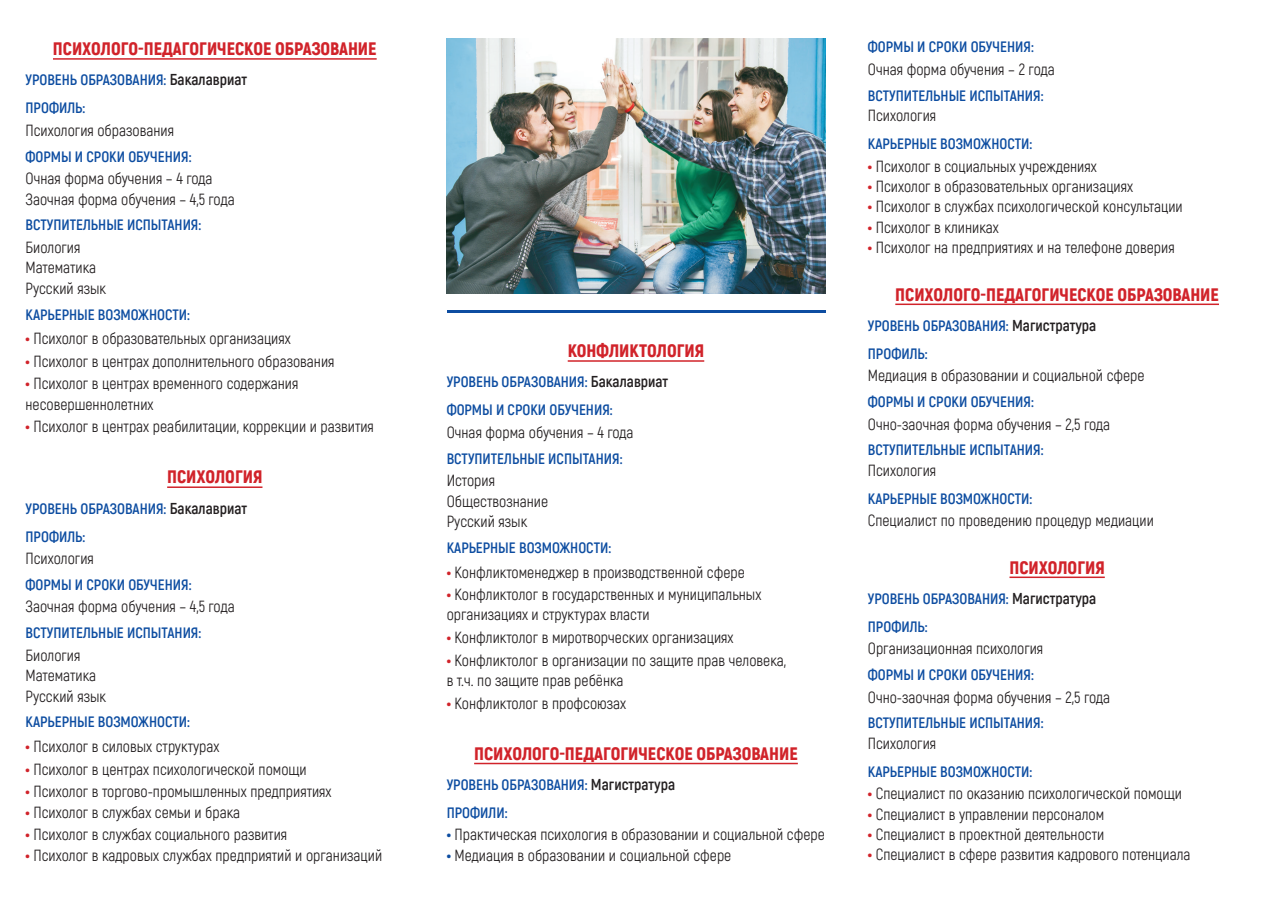
<style>
.page{position:relative;width:1272px;height:902px;background:#fff}
.page>*{position:absolute;margin:0;border:0;box-sizing:border-box;transform-origin:0 0}
.t1{font:900 18px "Akrobat";color:#d1232a}
.t2{font:15.75px/20.4px "Akrobat";color:#231f20}
.t3{font:700 15px/27.9px "Akrobat";color:#0d4da1}
.s1{font-size:15.75px;color:#231f20}
.s2{font-weight:900;font-size:18px;color:#d1232a}
.s3{font-weight:900;font-size:18px;color:#0d4da1}
</style>
<div class="page">
<hr style="left:895px;top:303px;width:323px;height:2px;background:#d1232a">
<hr style="left:1009px;top:576px;width:95px;height:2px;background:#d1232a">
<hr style="left:53px;top:58px;width:323px;height:2px;background:#d1232a">
<hr style="left:167px;top:486px;width:95px;height:2px;background:#d1232a">
<hr style="left:567px;top:360px;width:137px;height:2px;background:#d1232a">
<hr style="left:474px;top:762px;width:323px;height:2px;background:#d1232a">
<hr style="left:446px;top:310px;width:379px;height:3px;background:#0d4da1">
<img style="left:446px;top:38px;width:379px;height:255px">
<p class="t1" style="left:53px;top:37px;width:325px">ПСИХОЛОГО-ПЕДАГОГИЧЕСКОЕ ОБРАЗОВАНИЕ</p>
<p class="t3" style="left:26px;top:66px;width:223px">УРОВЕНЬ ОБРАЗОВАНИЯ: <span class="s1">Бакалавриат<br></span>ПРОФИЛЬ:</p>
<p class="t2" style="left:26px;top:120px;width:150px">Психология образования</p>
<p class="t3" style="left:26px;top:142px;width:167px">ФОРМЫ И СРОКИ ОБУЧЕНИЯ:</p>
<p class="t2" style="left:26px;top:168px;width:211px">Очная форма обучения – 4 года<br>Заочная форма обучения – 4,5 года</p>
<p class="t3" style="left:26px;top:211px;width:177px">ВСТУПИТЕЛЬНЫЕ ИСПЫТАНИЯ:</p>
<p class="t2" style="left:26px;top:237px;width:82px">Биология<br>Математика<br>Русский язык</p>
<p class="t3" style="left:26px;top:300px;width:166px">КАРЬЕРНЫЕ ВОЗМОЖНОСТИ:</p>
<p class="t2" style="left:26px;top:328px;width:267px"><span class="s2">•</span> Психолог в образовательных организациях</p>
<p class="t2" style="left:26px;top:351px;width:310px"><span class="s2">•</span> Психолог в центрах дополнительного образования</p>
<p class="t2" style="left:26px;top:373px;width:274px"><span class="s2">•</span> Психолог в центрах временного содержания несовершеннолетних</p>
<p class="t2" style="left:26px;top:416px;width:350px"><span class="s2">•</span> Психолог в центрах реабилитации, коррекции и развития</p>
<p class="t1" style="left:167px;top:465px;width:97px">ПСИХОЛОГИЯ</p>
<p class="t3" style="left:26px;top:494px;width:223px">УРОВЕНЬ ОБРАЗОВАНИЯ: <span class="s1">Бакалавриат<br></span>ПРОФИЛЬ:</p>
<p class="t2" style="left:26px;top:548px;width:70px">Психология</p>
<p class="t3" style="left:26px;top:570px;width:167px">ФОРМЫ И СРОКИ ОБУЧЕНИЯ:</p>
<p class="t2" style="left:26px;top:596px;width:211px">Заочная форма обучения – 4,5 года</p>
<p class="t3" style="left:26px;top:619px;width:177px">ВСТУПИТЕЛЬНЫЕ ИСПЫТАНИЯ:</p>
<p class="t2" style="left:26px;top:645px;width:82px">Биология<br>Математика<br>Русский язык</p>
<p class="t3" style="left:26px;top:708px;width:166px">КАРЬЕРНЫЕ ВОЗМОЖНОСТИ:</p>
<p class="t2" style="left:26px;top:736px;width:195px"><span class="s2">•</span> Психолог в силовых структурах</p>
<p class="t2" style="left:26px;top:758px;width:283px"><span class="s2">•</span> Психолог в центрах психологической помощи</p>
<p class="t2" style="left:26px;top:781px;width:307px"><span class="s2">•</span> Психолог в торгово-промышленных предприятиях</p>
<p class="t2" style="left:26px;top:801px;width:216px"><span class="s2">•</span> Психолог в службах семьи и брака</p>
<p class="t2" style="left:26px;top:824px;width:263px"><span class="s2">•</span> Психолог в службах социального развития</p>
<p class="t2" style="left:26px;top:844px;width:358px"><span class="s2">•</span> Психолог в кадровых службах предприятий и организаций</p>
<p class="t1" style="left:567px;top:339px;width:138px">КОНФЛИКТОЛОГИЯ</p>
<p class="t3" style="left:446px;top:368px;width:223px">УРОВЕНЬ ОБРАЗОВАНИЯ: <span class="s1">Бакалавриат<br></span>ФОРМЫ И СРОКИ ОБУЧЕНИЯ:</p>
<p class="t2" style="left:446px;top:422px;width:188px">Очная форма обучения – 4 года</p>
<p class="t3" style="left:446px;top:444px;width:177px">ВСТУПИТЕЛЬНЫЕ ИСПЫТАНИЯ:</p>
<p class="t2" style="left:446px;top:470px;width:103px">История<br>Обществознание<br>Русский язык</p>
<p class="t3" style="left:446px;top:533px;width:166px">КАРЬЕРНЫЕ ВОЗМОЖНОСТИ:</p>
<p class="t2" style="left:446px;top:561px;width:300px"><span class="s2">•</span> Конфликтоменеджер в производственной сфере</p>
<p class="t2" style="left:446px;top:584px;width:316px"><span class="s2">•</span> Конфликтолог в государственных и муниципальных организациях и структурах власти</p>
<p class="t2" style="left:446px;top:627px;width:288px"><span class="s2">•</span> Конфликтолог в миротворческих организациях</p>
<p class="t2" style="left:446px;top:649px;width:341px"><span class="s2">•</span> Конфликтолог в организации по защите прав человека, в т.ч. по защите прав ребёнка</p>
<p class="t2" style="left:446px;top:692px;width:181px"><span class="s2">•</span> Конфликтолог в профсоюзах</p>
<p class="t1" style="left:474px;top:741px;width:325px">ПСИХОЛОГО-ПЕДАГОГИЧЕСКОЕ ОБРАЗОВАНИЕ</p>
<p class="t3" style="left:446px;top:770px;width:230px">УРОВЕНЬ ОБРАЗОВАНИЯ: <span class="s1">Магистратура<br></span>ПРОФИЛИ:</p>
<p class="t2" style="left:446px;top:824px;width:379px"><span class="s3">•</span> Практическая психология в образовании и социальной сфере</p>
<p class="t2" style="left:446px;top:845px;width:286px"><span class="s3">•</span> Медиация в образовании и социальной сфере</p>
<p class="t3" style="left:867px;top:33px;width:167px">ФОРМЫ И СРОКИ ОБУЧЕНИЯ:</p>
<p class="t2" style="left:867px;top:59px;width:188px">Очная форма обучения – 2 года</p>
<p class="t3" style="left:867px;top:81px;width:177px">ВСТУПИТЕЛЬНЫЕ ИСПЫТАНИЯ:</p>
<p class="t2" style="left:867px;top:105px;width:70px">Психология</p>
<p class="t3" style="left:867px;top:130px;width:166px">КАРЬЕРНЫЕ ВОЗМОЖНОСТИ:</p>
<p class="t2" style="left:867px;top:156px;width:230px"><span class="s2">•</span> Психолог в социальных учреждениях</p>
<p class="t2" style="left:867px;top:176px;width:267px"><span class="s2">•</span> Психолог в образовательных организациях</p>
<p class="t2" style="left:867px;top:197px;width:316px"><span class="s2">•</span> Психолог в службах психологической консультации</p>
<p class="t2" style="left:867px;top:217px;width:132px"><span class="s2">•</span> Психолог в клиниках</p>
<p class="t2" style="left:867px;top:237px;width:308px"><span class="s2">•</span> Психолог на предприятиях и на телефоне доверия</p>
<p class="t1" style="left:895px;top:282px;width:325px">ПСИХОЛОГО-ПЕДАГОГИЧЕСКОЕ ОБРАЗОВАНИЕ</p>
<p class="t3" style="left:867px;top:311px;width:230px">УРОВЕНЬ ОБРАЗОВАНИЯ: <span class="s1">Магистратура<br></span>ПРОФИЛЬ:</p>
<p class="t2" style="left:867px;top:365px;width:278px">Медиация в образовании и социальной сфере</p>
<p class="t3" style="left:867px;top:387px;width:167px">ФОРМЫ И СРОКИ ОБУЧЕНИЯ:</p>
<p class="t2" style="left:867px;top:414px;width:244px">Очно-заочная форма обучения – 2,5 года</p>
<p class="t3" style="left:867px;top:436px;width:177px">ВСТУПИТЕЛЬНЫЕ ИСПЫТАНИЯ:</p>
<p class="t2" style="left:867px;top:460px;width:70px">Психология</p>
<p class="t3" style="left:867px;top:484px;width:166px">КАРЬЕРНЫЕ ВОЗМОЖНОСТИ:</p>
<p class="t2" style="left:867px;top:510px;width:287px">Специалист по проведению процедур медиации</p>
<p class="t1" style="left:1009px;top:555px;width:97px">ПСИХОЛОГИЯ</p>
<p class="t3" style="left:867px;top:584px;width:230px">УРОВЕНЬ ОБРАЗОВАНИЯ: <span class="s1">Магистратура<br></span>ПРОФИЛЬ:</p>
<p class="t2" style="left:867px;top:638px;width:177px">Организационная психология</p>
<p class="t3" style="left:867px;top:660px;width:167px">ФОРМЫ И СРОКИ ОБУЧЕНИЯ:</p>
<p class="t2" style="left:867px;top:686px;width:244px">Очно-заочная форма обучения – 2,5 года</p>
<p class="t3" style="left:867px;top:709px;width:177px">ВСТУПИТЕЛЬНЫЕ ИСПЫТАНИЯ:</p>
<p class="t2" style="left:867px;top:733px;width:70px">Психология</p>
<p class="t3" style="left:867px;top:757px;width:166px">КАРЬЕРНЫЕ ВОЗМОЖНОСТИ:</p>
<p class="t2" style="left:867px;top:783px;width:316px"><span class="s2">•</span> Специалист по оказанию психологической помощи</p>
<p class="t2" style="left:867px;top:803px;width:238px"><span class="s2">•</span> Специалист в управлении персоналом</p>
<p class="t2" style="left:867px;top:824px;width:238px"><span class="s2">•</span> Специалист в проектной деятельности</p>
<p class="t2" style="left:867px;top:844px;width:324px"><span class="s2">•</span> Специалист в сфере развития кадрового потенциала</p>
</div>
